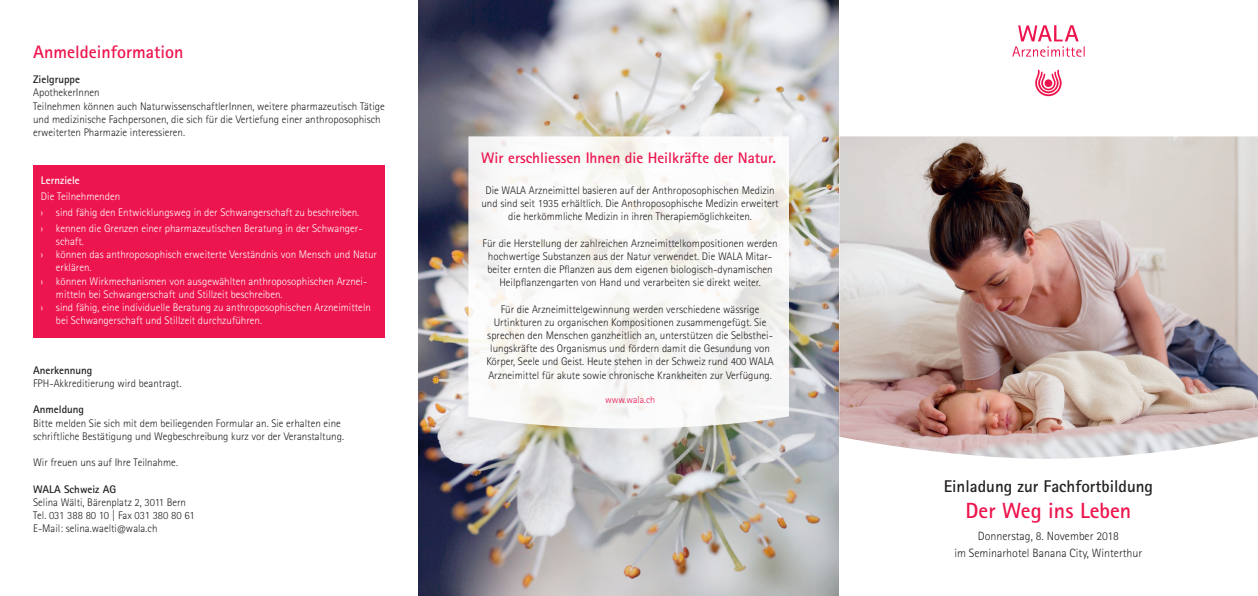
<style>
.page{position:relative;width:1258px;height:596px;background:#fff}
.page>*{position:absolute;margin:0;border:0;box-sizing:border-box;transform-origin:0 0}
.t1{font:700 22px "Rotis Sans Serif Pro";color:#ed154e}
.t2{font:700 18px "Rotis Sans Serif Pro";color:#ed154e}
.t3{font:700 17px "Rotis Sans Serif Pro";color:#231f20}
.t4{font:700 15.3px "Rotis Sans Serif Pro";color:#ed154e}
.t5{font:300 12px/17px "Rotis Sans Serif Pro";color:#231f20;text-align:center}
.t6{font:300 11px/13.2px "Rotis Sans Serif Pro";color:#231f20;text-align:center}
.t7{font:300 11px/13.2px "Rotis Sans Serif Pro";color:#fff}
.t8{font:700 11px "Rotis Sans Serif Pro";color:#231f20}
.t9{font:700 11px "Rotis Sans Serif Pro";color:#fff}
.t10{font:300 10px "Rotis Sans Serif Pro";color:#ed154e}
</style>
<div class="page">
<img style="left:419px;top:0;width:419px;height:596px">
<svg style="left:468px;top:136px;width:321px;height:292px"></svg>
<img style="left:839px;top:136px;width:418px;height:323px">
<svg style="left:1035px;top:70px;width:26px;height:26px"></svg>
<div style="left:1044px;top:79px;width:8px;height:8px;background:#ed154e;border-radius:50%"></div>
<svg style="left:1012px;top:25px;width:72px;height:32px"></svg>
<div style="left:33px;top:165px;width:352px;height:173px;background:#ed154e"></div>
<p class="t2" style="left:33px;top:41px;width:152px">Anmeldeinformation</p>
<p class="t8" style="left:33px;top:72px;width:48px">Zielgruppe</p>
<p class="t6" style="left:33px;top:86px;width:68px">ApothekerInnen</p>
<p class="t6" style="left:33px;top:99px;width:353px;text-align:left">Teilnehmen können auch NaturwissenschaftlerInnen, weitere pharmazeutisch Tätige und medizinische Fachpersonen, die sich für die Vertiefung einer anthroposophisch erweiterten Pharmazie interessieren.</p>
<p class="t9" style="left:41px;top:173px;width:40px">Lernziele</p>
<p class="t7" style="left:41px;top:189px;width:81px">Die Teilnehmenden</p>
<p class="t7" style="left:41px;top:205px;width:320px">› sind fähig den Entwicklungsweg in der Schwangerschaft zu beschreiben.</p>
<p class="t7" style="left:56px;top:222px;width:308px;text-indent:-15px">› kennen die Grenzen einer pharmazeutischen Beratung in der Schwanger&shy;schaft.</p>
<p class="t7" style="left:56px;top:248px;width:322px;text-indent:-15px">› können das anthroposophisch erweiterte Verständnis von Mensch und Natur erklären.</p>
<p class="t7" style="left:56px;top:274px;width:313px;text-indent:-15px">› können Wirkmechanismen von ausgewählten anthroposophischen Arznei&shy;mitteln bei Schwangerschaft und Stillzeit beschreiben.</p>
<p class="t7" style="left:56px;top:301px;width:316px;text-indent:-15px">› sind fähig, eine individuelle Beratung zu anthroposophischen Arzneimitteln bei Schwangerschaft und Stillzeit durchzuführen.</p>
<p class="t8" style="left:33px;top:363px;width:61px">Anerkennung</p>
<p class="t6" style="left:33px;top:377px;width:150px">FPH-Akkreditierung wird beantragt.</p>
<p class="t8" style="left:33px;top:402px;width:52px">Anmeldung</p>
<p class="t6" style="left:33px;top:416px;width:312px;text-align:left">Bitte melden Sie sich mit dem beiliegenden Formular an. Sie erhalten eine schriftliche Bestätigung und Wegbeschreibung kurz vor der Veranstaltung.</p>
<p class="t6" style="left:33px;top:456px;width:146px">Wir freuen uns auf Ihre Teilnahme.</p>
<p class="t8" style="left:33px;top:482px;width:85px">WALA Schweiz AG</p>
<p class="t6" style="left:33px;top:495px;width:154px">Selina Wälti, Bärenplatz 2, 3011 Bern</p>
<p class="t6" style="left:33px;top:509px;width:163px">Tel. 031 388 80 10 | Fax 031 380 80 61</p>
<p class="t6" style="left:33px;top:522px;width:126px">E-Mail: selina.waelti@wala.ch</p>
<p class="t4" style="left:481px;top:149px;width:296px">Wir erschliessen Ihnen die Heilkräfte der Natur.</p>
<p class="t6" style="left:481px;top:183px;width:299px">Die WALA Arzneimittel basieren auf der Anthroposophischen Medizin und sind seit 1935 erhältlich. Die Anthroposophische Medizin erweitert die herkömmliche Medizin in ihren Therapiemöglichkeiten.</p>
<p class="t6" style="left:482px;top:236px;width:296px">Für die Herstellung der zahlreichen Arzneimittelkompositionen werden hochwertige Substanzen aus der Natur verwendet. Die WALA Mitar&shy;beiter ernten die Pflanzen aus dem eigenen biologisch-dynamischen Heilpflanzengarten von Hand und verarbeiten sie direkt weiter.</p>
<p class="t6" style="left:486px;top:302px;width:289px">Für die Arzneimittelgewinnung werden verschiedene wässrige Urtinkturen zu organischen Kompositionen zusammengefügt. Sie sprechen den Menschen ganzheitlich an, unterstützen die Selbsthei&shy;lungskräfte des Organismus und fördern damit die Gesundung von Körper, Seele und Geist. Heute stehen in der Schweiz rund 400 WALA Arzneimittel für akute sowie chronische Krankheiten zur Verfügung.</p>
<p class="t10" style="left:605px;top:393px;width:51px">www.wala.ch</p>
<p class="t3" style="left:943px;top:475px;width:211px">Einladung zur Fachfortbildung</p>
<p class="t1" style="left:965px;top:496px;width:167px">Der Weg ins Leben</p>
<p class="t5" style="left:954px;top:528px;width:189px">Donnerstag, 8. November 2018<br>im Seminarhotel Banana City, Winterthur</p>
</div>
